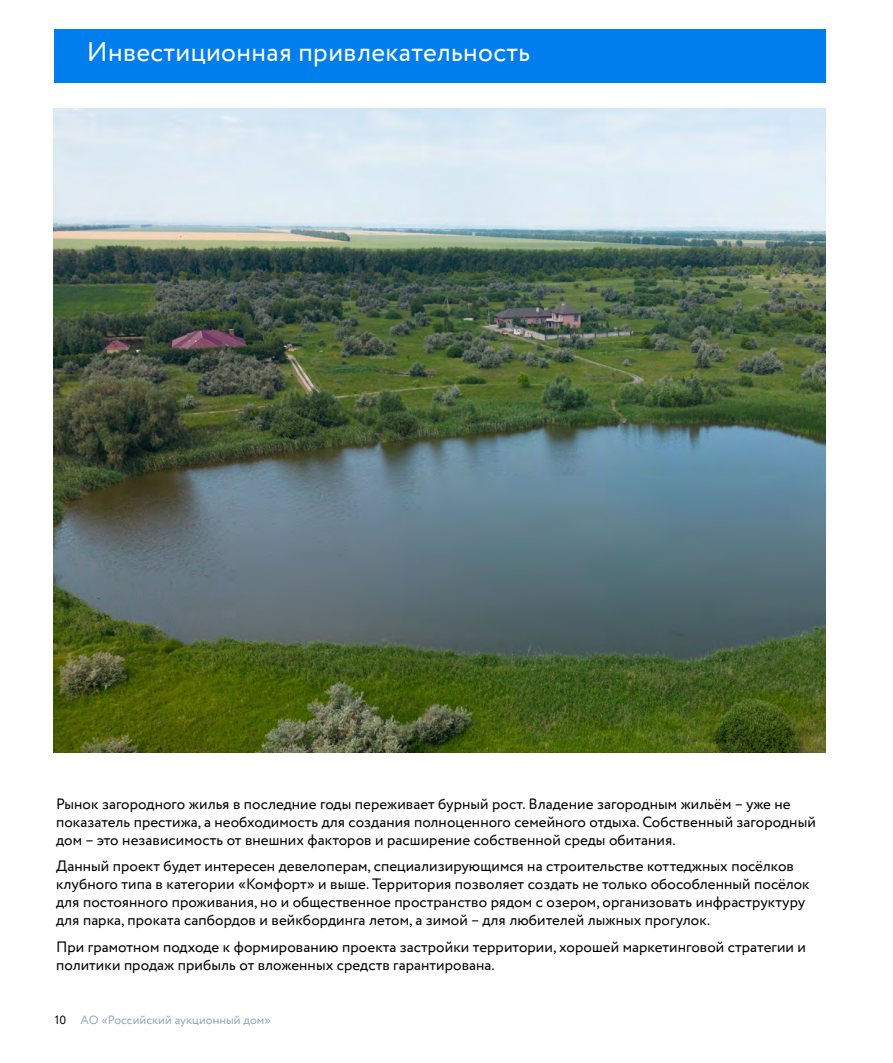
<style>
.page{position:relative;width:893px;height:1063px;background:#fff}
.page>*{position:absolute;margin:0;border:0;box-sizing:border-box;transform-origin:0 0}
.text_basic{font:27px "Circe";letter-spacing:.015em;color:#fff}
.text_basic-2{font:15px/18px "Circe";letter-spacing:.005em;color:#000}
.t1{font:12px "Circe";letter-spacing:.005em;color:#96a7b5}
.s1{color:#000}
</style>
<div class="page">
<div style="left:54px;top:30px;width:772px;height:53px;background:#007eee"></div>
<img style="left:54px;top:108px;width:771px;height:645px">
<p class="text_basic" style="left:87px;top:34px;width:445px">Инвестиционная привлекательность</p>
<p class="text_basic-2" style="left:56px;top:795px;width:761px">Рынок загородного жилья в последние годы переживает бурный рост. Владение загородным жильём – уже не показатель престижа, а необходимость для создания полноценного семейного отдыха. Собственный загородный дом – это независимость от внешних факторов и расширение собственной среды обитания.</p>
<p class="text_basic-2" style="left:56px;top:858px;width:755px">Данный проект будет интересен девелоперам, специализирующимся на строительстве коттеджных посёлков клубного типа в категории «Комфорт» и выше. Территория позволяет создать не только обособленный посёлок для постоянного проживания, но и общественное пространство рядом с озером, организовать инфраструктуру для парка, проката сапбордов и вейкбординга летом, а зимой – для любителей лыжных прогулок.</p>
<p class="text_basic-2" style="left:56px;top:938px;width:751px">При грамотном подходе к формированию проекта застройки территории, хорошей маркетинговой стратегии и политики продаж прибыль от вложенных средств гарантирована.</p>
<p class="t1" style="left:55px;top:1012px;width:217px"><span class="s1">10</span> АО «Российский аукционный дом»</p>
</div>
